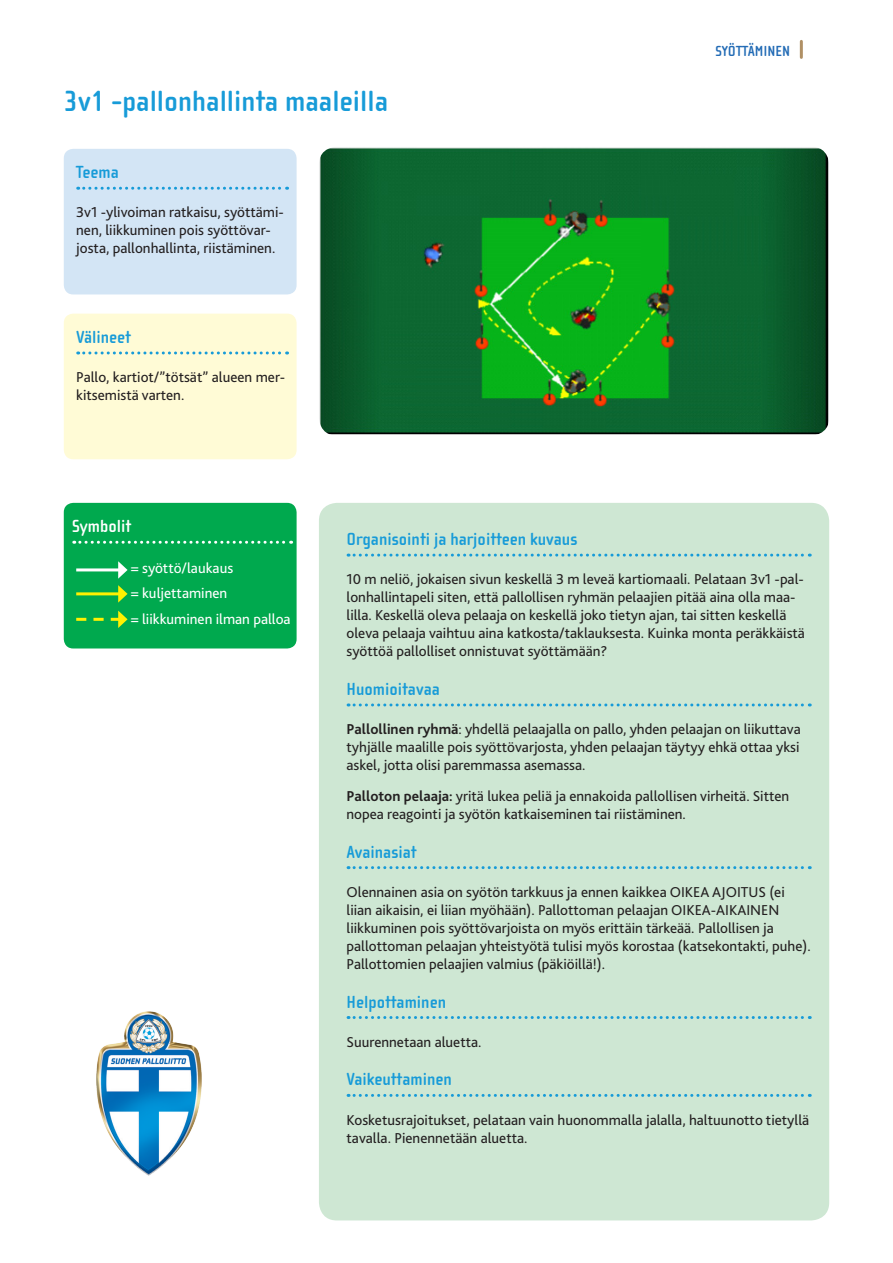
<style>
.page{position:relative;width:893px;height:1263px;background:#fff}
.page>*{position:absolute;margin:0;border:0;box-sizing:border-box;transform-origin:0 0}
.Harjoitusotsikko{font:700 30px "Cholla Sans OT";color:#179bd8}
.Harjoituslaatikko_ot{font:700 18px "Cholla Sans OT";color:#179bd8}
.Harjoituslaatikko_ot-2{font:700 18px "Cholla Sans OT";color:#fff}
.Leipäteksti{font:15px/18px "Bliss 2";color:#231f20}
.Leipäteksti-2{font:15px "Bliss 2";color:#fff}
.Sivunumero{font:700 15px "Cholla Sans OT";color:#226bb5}
.s1{font-weight:700}
</style>
<div class="page">
<div style="left:64px;top:149px;width:233px;height:145px;background:#d3e5f5;border-radius:9px"></div>
<svg style="left:78px;top:187px;width:210px;height:3px"></svg>
<div style="left:319px;top:503px;width:510px;height:717px;background:#cee7d3;border-radius:18px"></div>
<svg style="left:348px;top:554px;width:462px;height:3px"></svg>
<svg style="left:348px;top:703px;width:462px;height:3px"></svg>
<svg style="left:348px;top:866px;width:462px;height:3px"></svg>
<svg style="left:348px;top:1016px;width:462px;height:3px"></svg>
<svg style="left:348px;top:1094px;width:462px;height:3px"></svg>
<hr style="left:800px;top:41px;width:3px;height:16px;background:#b09065">
<div style="left:64px;top:314px;width:233px;height:145px;background:#fffbd6;border-radius:9px"></div>
<svg style="left:78px;top:351px;width:210px;height:3px"></svg>
<div style="left:64px;top:503px;width:233px;height:145px;background:#00a94e;border-radius:9px"></div>
<svg style="left:74px;top:541px;width:218px;height:3px"></svg>
<hr style="left:76px;top:568px;width:45px;height:3px;background:#fff">
<svg style="left:118px;top:561px;width:10px;height:18px"></svg>
<hr style="left:76px;top:592px;width:45px;height:3px;background:#fff101">
<svg style="left:118px;top:585px;width:10px;height:18px"></svg>
<svg style="left:76px;top:611px;width:52px;height:17px"></svg>
<img style="left:96px;top:1011px;width:106px;height:165px">
<img style="left:319px;top:147px;width:510px;height:288px">
<p class="Harjoitusotsikko" style="left:64px;top:85px;width:326px">3v1 -pallonhallinta maaleilla</p>
<p class="Harjoituslaatikko_ot" style="left:76px;top:163px;width:44px">Teema</p>
<p class="Leipäteksti" style="left:76px;top:203px;width:209px">3v1 -ylivoiman ratkaisu, syöttämi&shy;nen, liikkuminen pois syöttövar&shy;josta, pallonhallinta, riistäminen.</p>
<p class="Harjoituslaatikko_ot" style="left:76px;top:327px;width:56px">Välineet</p>
<p class="Leipäteksti" style="left:76px;top:368px;width:210px">Pallo, kartiot/”tötsät” alueen mer&shy;kitsemistä varten.</p>
<p class="Sivunumero" style="left:716px;top:43px;width:76px">SYÖTTÄMINEN</p>
<p class="Harjoituslaatikko_ot-2" style="left:72px;top:517px;width:60px">Symbolit</p>
<p class="Leipäteksti-2" style="left:131px;top:559px;width:104px">= syöttö/laukaus</p>
<p class="Leipäteksti-2" style="left:131px;top:584px;width:98px">= kuljettaminen</p>
<p class="Leipäteksti-2" style="left:131px;top:609px;width:161px">= liikkuminen ilman palloa</p>
<p class="Harjoituslaatikko_ot" style="left:347px;top:529px;width:232px">Organisointi ja harjoitteen kuvaus</p>
<p class="Leipäteksti" style="left:347px;top:570px;width:460px">10 m neliö, jokaisen sivun keskellä 3 m leveä kartiomaali. Pelataan 3v1 -pal&shy;lonhallintapeli siten, että pallollisen ryhmän pelaajien pitää aina olla maa&shy;lilla. Keskellä oleva pelaaja on keskellä joko tietyn ajan, tai sitten keskellä oleva pelaaja vaihtuu aina katkosta/taklauksesta. Kuinka monta peräkkäistä syöttöä pallolliset onnistuvat syöttämään?</p>
<p class="Harjoituslaatikko_ot" style="left:347px;top:679px;width:95px">Huomioitavaa</p>
<p class="Leipäteksti" style="left:347px;top:720px;width:456px;text-align:justify"><span class="s1">Pallollinen ryhmä</span>: yhdellä pelaajalla on pallo, yhden pelaajan on liikuttava tyhjälle maalille pois syöttövarjosta, yhden pelaajan täytyy ehkä ottaa yksi askel, jotta olisi paremmassa asemassa.</p>
<p class="Leipäteksti" style="left:347px;top:787px;width:444px"><span class="s1">Palloton pelaaja:</span> yritä lukea peliä ja ennakoida pallollisen virheitä. Sitten nopea reagointi ja syötön katkaiseminen tai riistäminen.</p>
<p class="Harjoituslaatikko_ot" style="left:347px;top:842px;width:72px">Avainasiat</p>
<p class="Leipäteksti" style="left:347px;top:882px;width:466px">Olennainen asia on syötön tarkkuus ja ennen kaikkea OIKEA AJOITUS (ei liian aikaisin, ei liian myöhään). Pallottoman pelaajan OIKEA-AIKAINEN liikkuminen pois syöttövarjoista on myös erittäin tärkeää. Pallollisen ja pallottoman pelaajan yhteistyötä tulisi myös korostaa (katsekontakti, puhe).<br>Pallottomien pelaajien valmius (päkiöillä!).</p>
<p class="Harjoituslaatikko_ot" style="left:347px;top:992px;width:101px">Helpottaminen</p>
<p class="Leipäteksti" style="left:347px;top:1032px;width:137px">Suurennetaan aluetta.</p>
<p class="Harjoituslaatikko_ot" style="left:347px;top:1070px;width:107px">Vaikeuttaminen</p>
<p class="Leipäteksti" style="left:347px;top:1110px;width:464px">Kosketusrajoitukset, pelataan vain huonommalla jalalla, haltuunotto tietyllä tavalla. Pienennetään aluetta.</p>
</div>
